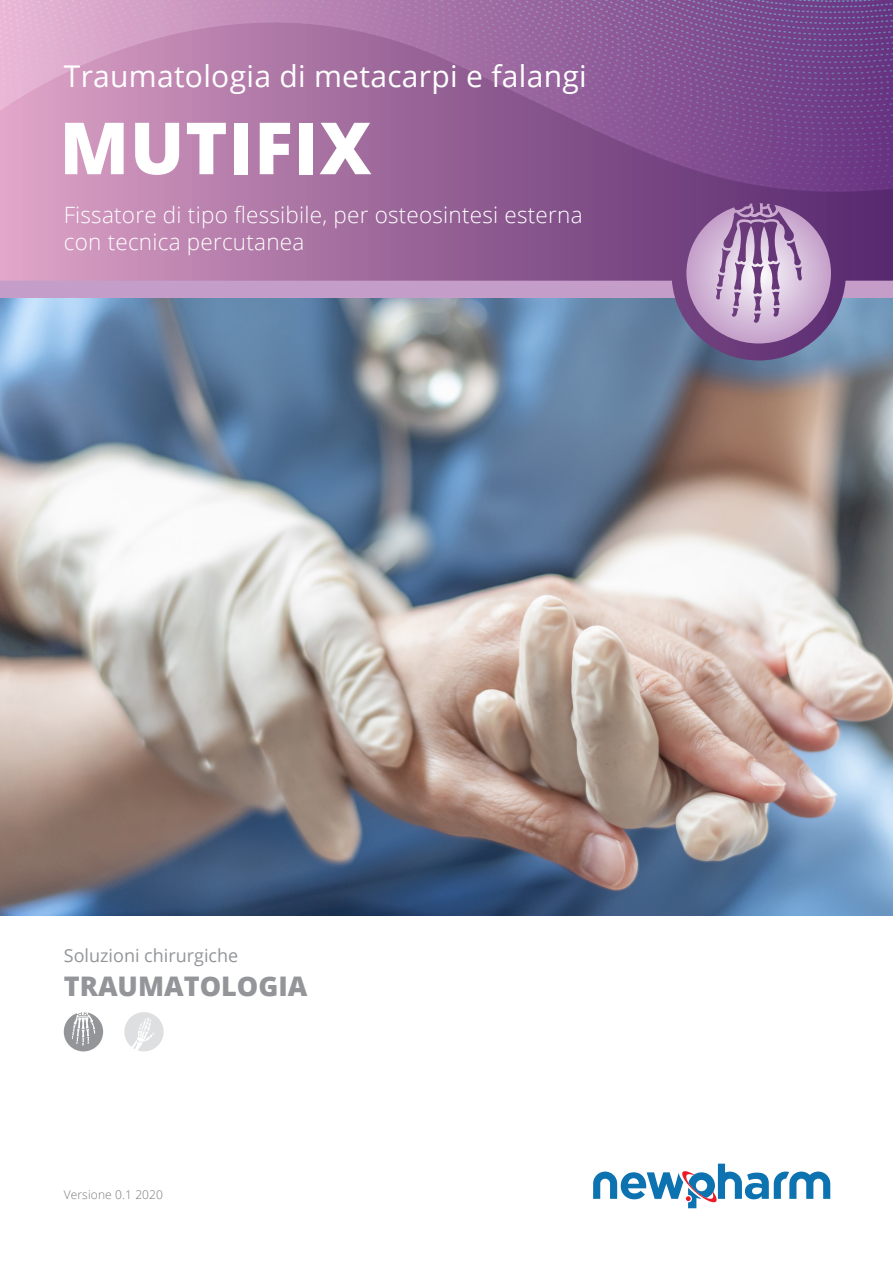
<style>
.page{position:relative;width:893px;height:1263px;background:#fff}
.page>*{position:absolute;margin:0;border:0;box-sizing:border-box;transform-origin:0 0}
.t1{font:800 72px "Open Sans";letter-spacing:.01em;color:#fff}
.t2{font:30px "Open Sans";letter-spacing:.01em;color:#fff}
.t3{font:800 27px "Open Sans";color:#939598}
.t4{font:300 22.5px "Open Sans";letter-spacing:.01em;color:#fff}
.t5{font:18px "Open Sans";color:#939598}
.t6{font:300 12px "Open Sans";letter-spacing:.01em;color:#797a79}
</style>
<div class="page">
<img style="left:0;top:360px;width:893px;height:555px">
<svg style="left:0;top:206px;width:893px;height:154px;background:#917fa8"></svg>
<svg style="left:0;top:202px;width:893px;height:4px;background:#9c689b"></svg>
<svg style="left:0;top:196px;width:893px;height:6px;background:#966297"></svg>
<svg style="left:0;top:191px;width:893px;height:5px;background:#966297"></svg>
<svg style="left:0;top:185px;width:893px;height:6px;background:#986499"></svg>
<svg style="left:0;top:180px;width:893px;height:5px;background:#99649a"></svg>
<svg style="left:0;top:174px;width:893px;height:6px;background:#9a659a"></svg>
<svg style="left:0;top:169px;width:893px;height:5px;background:#9a659b"></svg>
<svg style="left:0;top:163px;width:893px;height:6px;background:#9a659b"></svg>
<svg style="left:0;top:157px;width:893px;height:6px;background:#9b669c"></svg>
<svg style="left:0;top:152px;width:893px;height:5px;background:#9b669c"></svg>
<svg style="left:0;top:146px;width:893px;height:6px;background:#9b669c"></svg>
<svg style="left:0;top:141px;width:893px;height:5px;background:#9c679d"></svg>
<svg style="left:0;top:135px;width:893px;height:6px;background:#9c679d"></svg>
<svg style="left:0;top:130px;width:893px;height:5px;background:#9c679d"></svg>
<svg style="left:0;top:124px;width:893px;height:6px;background:#9c679e"></svg>
<svg style="left:0;top:119px;width:893px;height:5px;background:#9d689e"></svg>
<svg style="left:0;top:113px;width:893px;height:6px;background:#9d689e"></svg>
<svg style="left:0;top:108px;width:893px;height:5px;background:#9d689f"></svg>
<svg style="left:0;top:102px;width:893px;height:6px;background:#9d699f"></svg>
<svg style="left:0;top:96px;width:893px;height:6px;background:#9e699f"></svg>
<svg style="left:0;top:91px;width:893px;height:5px;background:#9e6aa0"></svg>
<svg style="left:0;top:85px;width:893px;height:6px;background:#9e6aa0"></svg>
<svg style="left:0;top:80px;width:893px;height:5px;background:#9f6ba1"></svg>
<svg style="left:0;top:74px;width:893px;height:6px;background:#9f6ba1"></svg>
<svg style="left:0;top:69px;width:893px;height:5px;background:#9f6ca2"></svg>
<svg style="left:0;top:63px;width:893px;height:6px;background:#a06da2"></svg>
<svg style="left:0;top:58px;width:893px;height:5px;background:#a06da3"></svg>
<svg style="left:0;top:52px;width:893px;height:6px;background:#a16ea3"></svg>
<svg style="left:0;top:46px;width:893px;height:6px;background:#a16fa4"></svg>
<svg style="left:0;top:0;width:893px;height:46px;background:#a574a8"></svg>
<svg style="left:686px;top:203px;width:145px;height:140px;background:#ae8db7"></svg>
<svg style="left:593px;top:1164px;width:237px;height:44px"></svg>
<svg style="left:124px;top:1012px;width:40px;height:39px"></svg>
<svg style="left:64px;top:1012px;width:39px;height:39px"></svg>
<p class="t2" style="left:64px;top:55px;width:524px">Traumatologia di metacarpi e falangi</p>
<p class="t1" style="left:60px;top:93px;width:313px">MUTIFIX</p>
<p class="t4" style="left:64px;top:199px;width:520px">Fissatore di tipo flessibile, per osteosintesi esterna</p>
<p class="t4" style="left:64px;top:226px;width:242px">con tecnica percutanea</p>
<p class="t5" style="left:64px;top:943px;width:176px">Soluzioni chirurgiche</p>
<p class="t3" style="left:64px;top:966px;width:245px">TRAUMATOLOGIA</p>
<p class="t6" style="left:64px;top:1186px;width:101px">Versione 0.1 2020</p>
</div>
